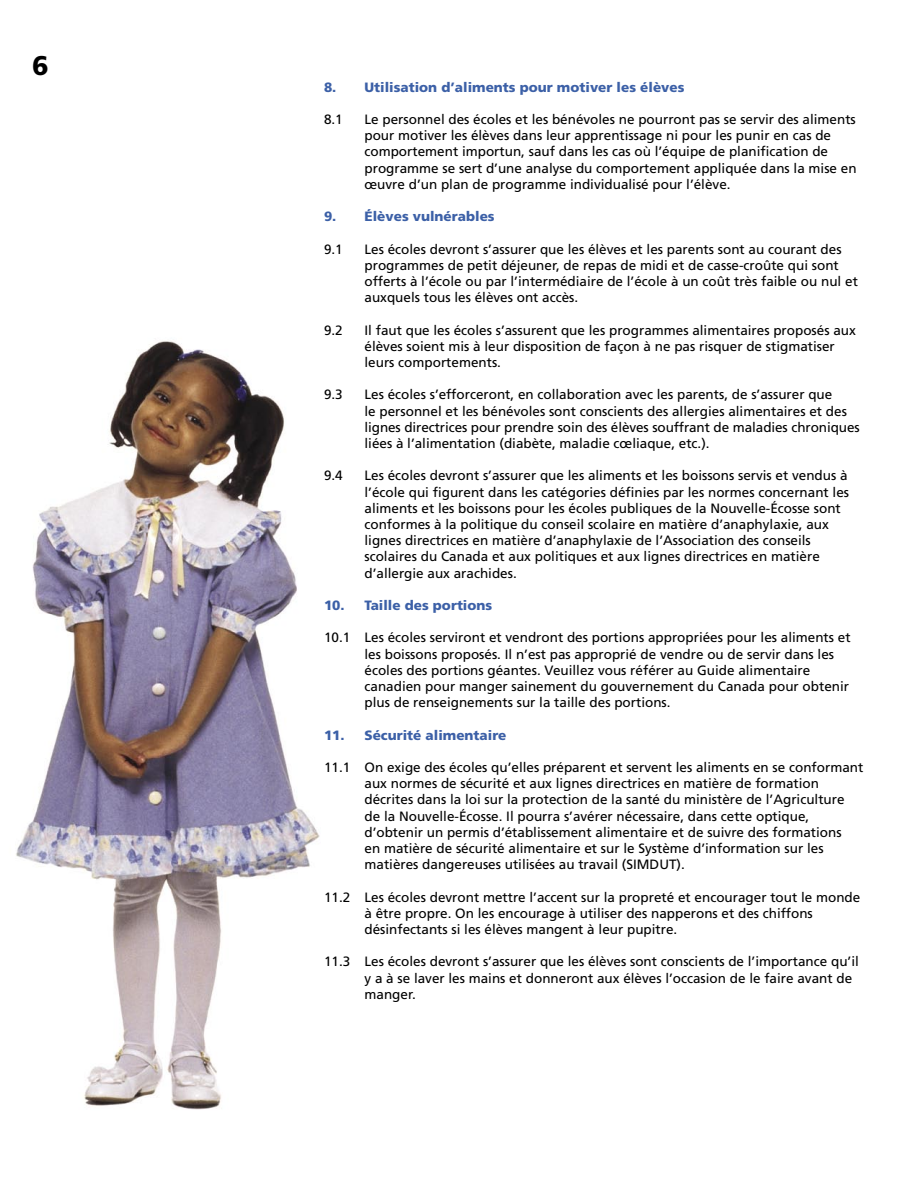
<style>
.page{position:relative;width:918px;height:1188px;background:#fff}
.page>*{position:absolute;margin:0;border:0;box-sizing:border-box;transform-origin:0 0}
.t1{font:900 27px "Frutiger";color:#000}
.t2{font:13.5px/16.2px "Frutiger";color:#000}
.t3{font:900 13.5px "Frutiger";color:#3c60a7}
</style>
<div class="page">
<img style="left:16px;top:341px;width:304px;height:769px">
<h1 class="t1" style="left:32px;top:50px;width:18px">6</h1>
<p class="t3" style="left:324px;top:79px;width:362px">8. Utilisation d’aliments pour motiver les élèves</p>
<p class="t2" style="left:324px;top:111px;width:20px">8.1</p>
<p class="t2" style="left:364px;top:111px;width:494px">Le personnel des écoles et les bénévoles ne pourront pas se servir des aliments pour motiver les élèves dans leur apprentissage ni pour les punir en cas de comportement importun, sauf dans les cas où l’équipe de planification de programme se sert d’une analyse du comportement appliquée dans la mise en œuvre d’un plan de programme individualisé pour l’élève.</p>
<p class="t3" style="left:324px;top:208px;width:172px">9. Élèves vulnérables</p>
<p class="t2" style="left:324px;top:241px;width:20px">9.1</p>
<p class="t2" style="left:364px;top:241px;width:495px">Les écoles devront s’assurer que les élèves et les parents sont au courant des programmes de petit déjeuner, de repas de midi et de casse-croûte qui sont offerts à l’école ou par l’intermédiaire de l’école à un coût très faible ou nul et auxquels tous les élèves ont accès.</p>
<p class="t2" style="left:324px;top:322px;width:20px">9.2</p>
<p class="t2" style="left:364px;top:322px;width:493px">Il faut que les écoles s’assurent que les programmes alimentaires proposés aux élèves soient mis à leur disposition de façon à ne pas risquer de stigmatiser leurs comportements.</p>
<p class="t2" style="left:324px;top:387px;width:20px">9.3</p>
<p class="t2" style="left:364px;top:387px;width:497px">Les écoles s’efforceront, en collaboration avec les parents, de s’assurer que<br>le personnel et les bénévoles sont conscients des allergies alimentaires et des lignes directrices pour prendre soin des élèves souffrant de maladies chroniques liées à l’alimentation (diabète, maladie cœliaque, etc.).</p>
<p class="t2" style="left:324px;top:468px;width:20px">9.4</p>
<p class="t2" style="left:364px;top:468px;width:486px">Les écoles devront s’assurer que les aliments et les boissons servis et vendus à l’école qui figurent dans les catégories définies par les normes concernant les aliments et les boissons pour les écoles publiques de la Nouvelle-Écosse sont conformes à la politique du conseil scolaire en matière d’anaphylaxie, aux lignes directrices en matière d’anaphylaxie de l’Association des conseils scolaires du Canada et aux politiques et aux lignes directrices en matière d’allergie aux arachides.</p>
<p class="t3" style="left:324px;top:597px;width:170px">10. Taille des portions</p>
<p class="t2" style="left:364px;top:630px;width:488px;text-indent:-40px">10.1 Les écoles serviront et vendront des portions appropriées pour les aliments et les boissons proposés. Il n’est pas approprié de vendre ou de servir dans les écoles des portions géantes. Veuillez vous référer au Guide alimentaire canadien pour manger sainement du gouvernement du Canada pour obtenir plus de renseignements sur la taille des portions.</p>
<p class="t3" style="left:324px;top:727px;width:184px">11. Sécurité alimentaire</p>
<p class="t2" style="left:364px;top:759px;width:500px;text-indent:-40px">11.1 On exige des écoles qu’elles préparent et servent les aliments en se conformant aux normes de sécurité et aux lignes directrices en matière de formation décrites dans la loi sur la protection de la santé du ministère de l’Agriculture de la Nouvelle-Écosse. Il pourra s’avérer nécessaire, dans cette optique, d’obtenir un permis d’établissement alimentaire et de suivre des formations<br>en matière de sécurité alimentaire et sur le Système d’information sur les matières dangereuses utilisées au travail (SIMDUT).</p>
<p class="t2" style="left:364px;top:889px;width:497px;text-indent:-40px">11.2 Les écoles devront mettre l’accent sur la propreté et encourager tout le monde à être propre. On les encourage à utiliser des napperons et des chiffons désinfectants si les élèves mangent à leur pupitre.</p>
<p class="t2" style="left:364px;top:954px;width:496px;text-indent:-40px">11.3 Les écoles devront s’assurer que les élèves sont conscients de l’importance qu’il y a à se laver les mains et donneront aux élèves l’occasion de le faire avant de manger.</p>
</div>
